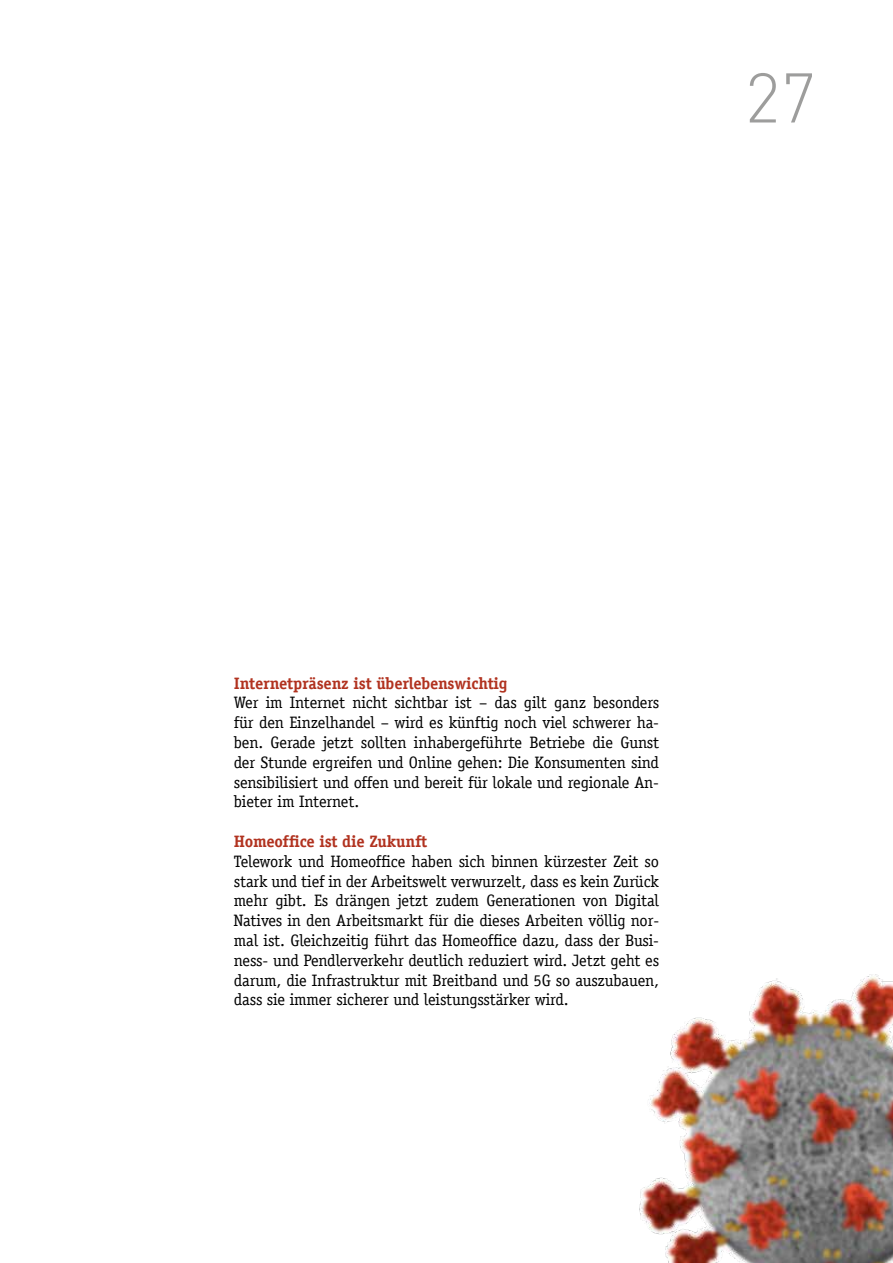
<style>
.page{position:relative;width:893px;height:1263px;background:#fff}
.page>*{position:absolute;margin:0;border:0;box-sizing:border-box;transform-origin:0 0}
.t1{font:300 69px "DIN";color:#9d9d9c}
.t2{font:16.5px/19.8px "Officina Serif";letter-spacing:-.01em;color:#000;text-align:justify}
.t3{font:700 16.5px "Officina Serif";letter-spacing:-.01em;color:#b1321f}
</style>
<div class="page">
<img style="left:639px;top:974px;width:254px;height:289px">
<h1 class="t1" style="left:745px;top:55px;width:72px">27</h1>
<p class="t3" style="left:234px;top:673px;width:275px">Internetpräsenz ist überlebenswichtig</p>
<p class="t2" style="left:234px;top:693px;width:427px">Wer im Internet nicht sichtbar ist – das gilt ganz besonders für den Einzelhandel – wird es künftig noch viel schwerer ha&shy;ben. Gerade jetzt sollten inhabergeführte Betriebe die Gunst der Stunde ergreifen und Online gehen: Die Konsumenten sind sensibilisiert und offen und bereit für lokale und regionale An&shy;bieter im Internet.</p>
<p class="t3" style="left:234px;top:831px;width:195px">Homeoffice ist die Zukunft</p>
<p class="t2" style="left:234px;top:851px;width:427px">Telework und Homeoffice haben sich binnen kürzester Zeit so stark und tief in der Arbeitswelt verwurzelt, dass es kein Zurück mehr gibt. Es drängen jetzt zudem Generationen von Digital Natives in den Arbeitsmarkt für die dieses Arbeiten völlig nor&shy;mal ist. Gleichzeitig führt das Homeoffice dazu, dass der Busi&shy;ness- und Pendlerverkehr deutlich reduziert wird. Jetzt geht es darum, die Infrastruktur mit Breitband und 5G so auszubauen, dass sie immer sicherer und leistungsstärker wird.</p>
</div>
